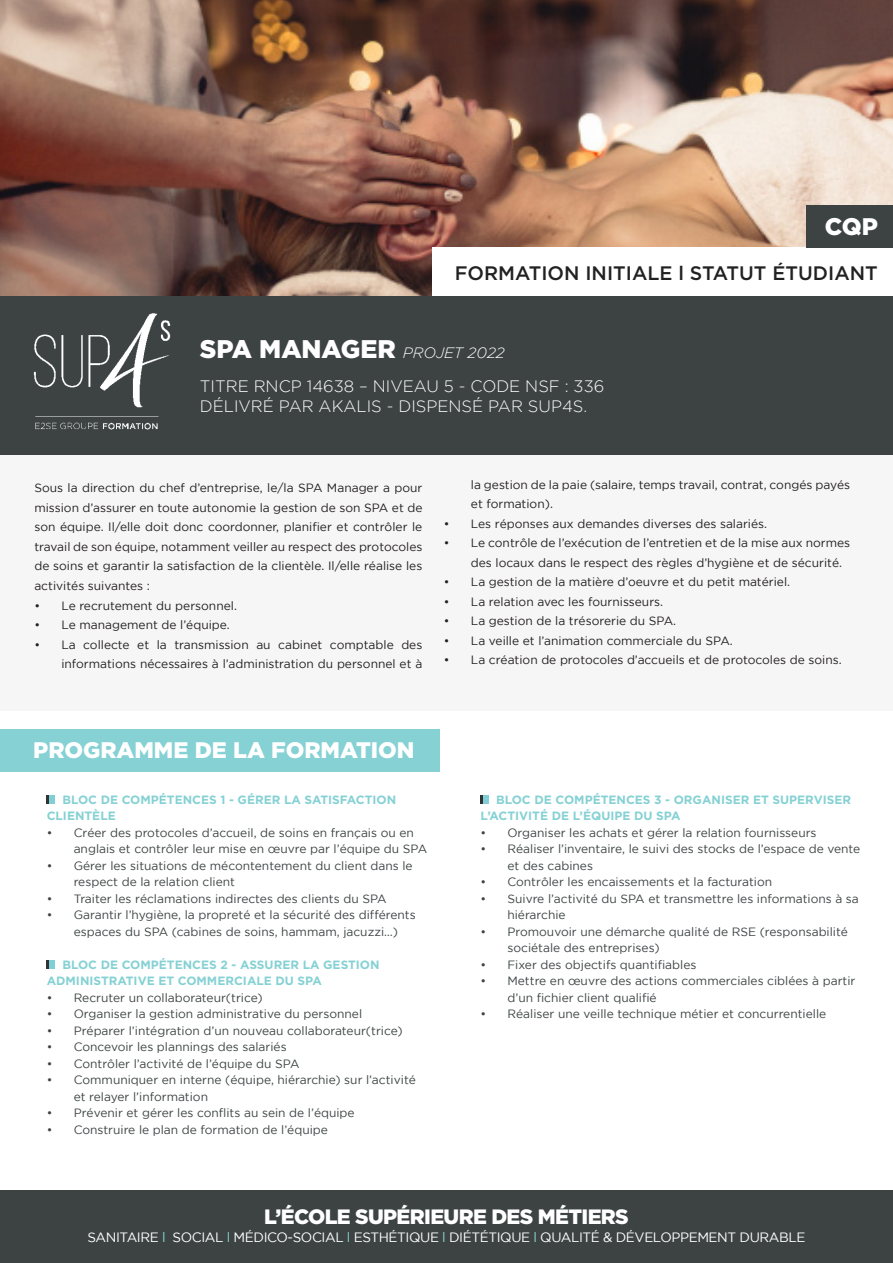
<style>
.page{position:relative;width:893px;height:1263px;background:#fff}
.page>*{position:absolute;margin:0;border:0;box-sizing:border-box;transform-origin:0 0}
.t1{font:900 25.5px "Gotham";color:#fff}
.t2{font:900 24px "Gotham";color:#fff}
.t3{font:900 22.5px "Gotham";color:#fff}
.t4{font:900 20.7px "Gotham";letter-spacing:-.03em;color:#fff}
.t5{font:500 19.5px "Gotham";color:#212121}
.t6{font:300 16.5px "Gotham";color:#fff}
.t7{font:13.5px "Gotham";letter-spacing:-.03em;color:#fff}
.t8{font:12px/16.5px "Gotham";color:#3d4343}
.t9{font:12px/19.5px "Gotham";color:#231f20}
.t10{font:700 12px/16.5px "Gotham";color:#85d1d4}
.s1{font-weight:300;font-style:italic;font-size:15px}
.s2{color:#85d1d4}
</style>
<div class="page">
<img style="left:0;top:0;width:893px;height:296px">
<div style="left:0;top:454px;width:893px;height:256px;background:#f6f6f7"></div>
<div style="left:0;top:296px;width:893px;height:159px;background:#3d4343"></div>
<div style="left:432px;top:247px;width:461px;height:49px;background:#fff"></div>
<div style="left:806px;top:205px;width:87px;height:42px;background:#3d4343"></div>
<div style="left:0;top:1191px;width:893px;height:72px;background:#3d4343"></div>
<div style="left:0;top:729px;width:439px;height:42px;background:#85d1d4"></div>
<div style="left:47px;top:795px;width:8px;height:9px;background:#7fcfd4"></div>
<svg style="left:47px;top:795px;width:2px;height:9px"></svg>
<div style="left:47px;top:960px;width:8px;height:9px;background:#7fcfd4"></div>
<svg style="left:47px;top:960px;width:2px;height:9px"></svg>
<div style="left:480px;top:795px;width:9px;height:9px;background:#7fcfd4"></div>
<svg style="left:480px;top:795px;width:3px;height:9px"></svg>
<img style="left:33px;top:313px;width:138px;height:117px">
<p class="t2" style="left:825px;top:212px;width:55px">CQP</p>
<p class="t5" style="left:455px;top:260px;width:424px">FORMATION INITIALE l STATUT ÉTUDIANT</p>
<p class="t1" style="left:200px;top:334px;width:306px">SPA MANAGER <span class="s1">PROJET 2022</span></p>
<p class="t6" style="left:200px;top:378px;width:406px">TITRE RNCP 14638 – NIVEAU 5 - CODE NSF : 336</p>
<p class="t6" style="left:200px;top:397px;width:389px">DÉLIVRÉ PAR AKALIS - DISPENSÉ PAR SUP4S.</p>
<p class="t9" style="left:34px;top:478px;width:390px;text-align:justify">Sous la direction du chef d’entreprise, le/la SPA Manager a pour mission d’assurer en toute autonomie la gestion de son SPA et de son équipe. Il/elle doit donc coordonner, planifier et contrôler le travail de son équipe, notamment veiller au respect des protocoles de soins et garantir la satisfaction de la clientèle. Il/elle réalise les activités suivantes :</p>
<p class="t9" style="left:34px;top:595px;width:204px">• Le recrutement du personnel.</p>
<p class="t9" style="left:34px;top:615px;width:197px">• Le management de l’équipe.</p>
<p class="t9" style="left:34px;top:634px;width:389px;text-align:right">• La collecte et la transmission au cabinet comptable des informations nécessaires à l’administration du personnel et à</p>
<p class="t9" style="left:471px;top:474px;width:381px">la gestion de la paie (salaire, temps travail, contrat, congés payés et formation).</p>
<p class="t9" style="left:444px;top:513px;width:325px">• Les réponses aux demandes diverses des salariés.</p>
<p class="t9" style="left:471px;top:533px;width:381px;text-indent:-27px">• Le contrôle de l’exécution de l’entretien et de la mise aux normes des locaux dans le respect des règles d’hygiène et de sécurité.</p>
<p class="t9" style="left:444px;top:572px;width:348px">• La gestion de la matière d’oeuvre et du petit matériel.</p>
<p class="t9" style="left:444px;top:591px;width:221px">• La relation avec les fournisseurs.</p>
<p class="t9" style="left:444px;top:611px;width:234px">• La gestion de la trésorerie du SPA.</p>
<p class="t9" style="left:444px;top:630px;width:290px">• La veille et l’animation commerciale du SPA.</p>
<p class="t9" style="left:444px;top:650px;width:399px">• La création de protocoles d’accueils et de protocoles de soins.</p>
<p class="t3" style="left:33px;top:737px;width:383px">PROGRAMME DE LA FORMATION</p>
<p class="t10" style="left:47px;top:791px;width:351px;text-indent:16px">BLOC DE COMPÉTENCES 1 - GÉRER LA SATISFACTION<br>CLIENTÈLE</p>
<p class="t8" style="left:74px;top:824px;width:355px;text-indent:-27px">• Créer des protocoles d’accueil, de soins en français ou en anglais et contrôler leur mise en œuvre par l’équipe du SPA</p>
<p class="t8" style="left:74px;top:857px;width:340px;text-indent:-27px">• Gérer les situations de mécontentement du client dans le respect de la relation client</p>
<p class="t8" style="left:47px;top:890px;width:341px">• Traiter les réclamations indirectes des clients du SPA</p>
<p class="t8" style="left:74px;top:906px;width:344px;text-indent:-27px">• Garantir l’hygiène, la propreté et la sécurité des différents espaces du SPA (cabines de soins, hammam, jacuzzi…)</p>
<p class="t10" style="left:47px;top:956px;width:334px;text-indent:16px">BLOC DE COMPÉTENCES 2 - ASSURER LA GESTION<br>ADMINISTRATIVE ET COMMERCIALE DU SPA</p>
<p class="t8" style="left:47px;top:989px;width:217px">• Recruter un collaborateur(trice)</p>
<p class="t8" style="left:47px;top:1005px;width:317px">• Organiser la gestion administrative du personnel</p>
<p class="t8" style="left:47px;top:1022px;width:357px">• Préparer l’intégration d’un nouveau collaborateur(trice)</p>
<p class="t8" style="left:47px;top:1038px;width:241px">• Concevoir les plannings des salariés</p>
<p class="t8" style="left:47px;top:1055px;width:254px">• Contrôler l’activité de l’équipe du SPA</p>
<p class="t8" style="left:74px;top:1071px;width:344px;text-indent:-27px">• Communiquer en interne (équipe, hiérarchie) sur l’activité et relayer l’information</p>
<p class="t8" style="left:47px;top:1104px;width:309px">• Prévenir et gérer les conflits au sein de l’équipe</p>
<p class="t8" style="left:47px;top:1121px;width:283px">• Construire le plan de formation de l’équipe</p>
<p class="t10" style="left:480px;top:791px;width:372px;text-indent:16px">BLOC DE COMPÉTENCES 3 - ORGANISER ET SUPERVISER<br>L’ACTIVITÉ DE L’ÉQUIPE DU SPA</p>
<p class="t8" style="left:480px;top:824px;width:338px">• Organiser les achats et gérer la relation fournisseurs</p>
<p class="t8" style="left:507px;top:840px;width:354px;text-indent:-27px">• Réaliser l’inventaire, le suivi des stocks de l’espace de vente et des cabines</p>
<p class="t8" style="left:480px;top:873px;width:293px">• Contrôler les encaissements et la facturation</p>
<p class="t8" style="left:507px;top:890px;width:353px;text-indent:-27px">• Suivre l’activité du SPA et transmettre les informations à sa hiérarchie</p>
<p class="t8" style="left:507px;top:923px;width:342px;text-indent:-27px">• Promouvoir une démarche qualité de RSE (responsabilité sociétale des entreprises)</p>
<p class="t8" style="left:480px;top:956px;width:217px">• Fixer des objectifs quantifiables</p>
<p class="t8" style="left:507px;top:972px;width:349px;text-indent:-27px">• Mettre en œuvre des actions commerciales ciblées à partir d’un fichier client qualifié</p>
<p class="t8" style="left:480px;top:1005px;width:347px">• Réaliser une veille technique métier et concurrentielle</p>
<p class="t4" style="left:264px;top:1204px;width:366px">L’ÉCOLE SUPÉRIEURE DES MÉTIERS</p>
<p class="t7" style="left:87px;top:1229px;width:719px">SANITAIRE <span class="s2">l</span> SOCIAL <span class="s2">l</span> MÉDICO-SOCIAL <span class="s2">l</span> ESTHÉTIQUE <span class="s2">l</span> DIÉTÉTIQUE <span class="s2">l</span> QUALITÉ &amp; DÉVELOPPEMENT DURABLE</p>
</div>
